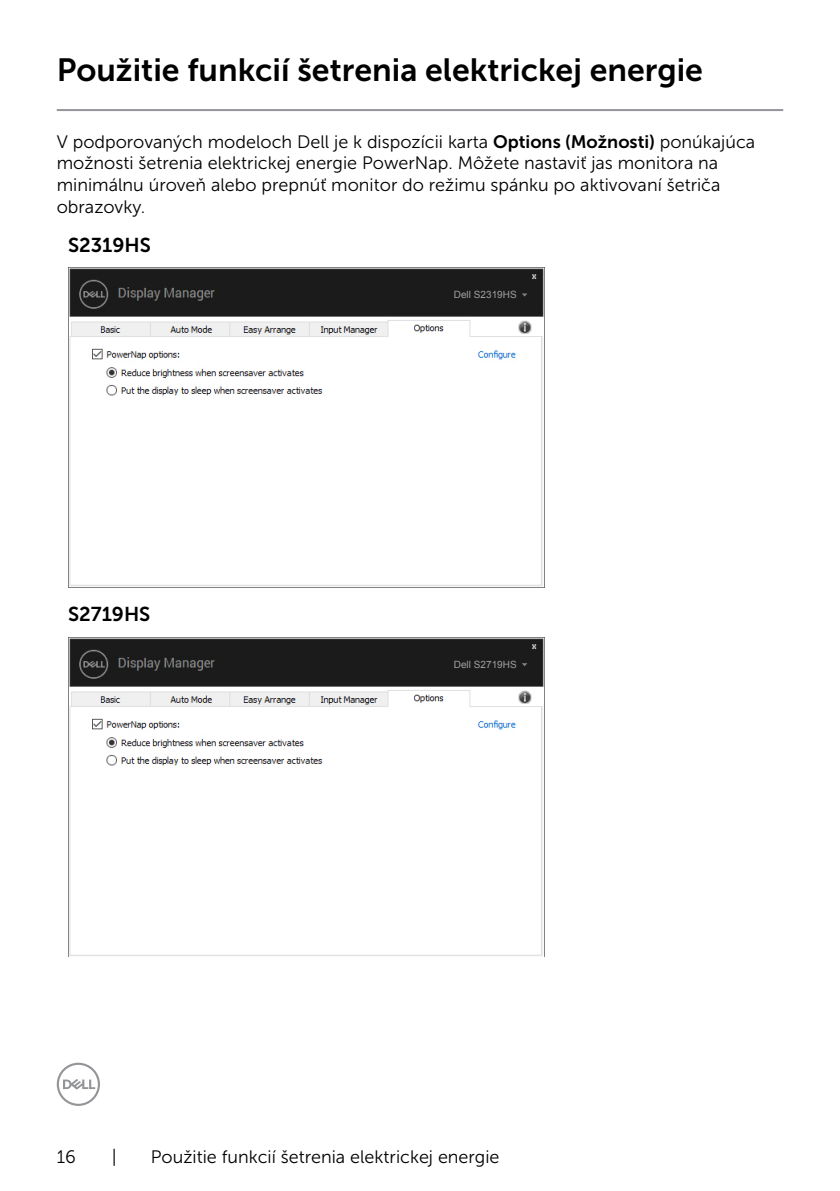
<style>
.page{position:relative;width:840px;height:1191px;background:#fff}
.page>*{position:absolute;margin:0;border:0;box-sizing:border-box;transform-origin:0 0}
.t1{font:32px "Museo Sans For Dell 700";color:#000}
.t2{font:20px "Museo Sans For Dell 700";color:#000}
.t3{font:18px/21.6px "Museo Sans For Dell 300";color:#000}
.t4{font:10px "Arial";color:#9fa0a0}
.s1{font-family:"Museo Sans For Dell 700"}
</style>
<div class="page">
<svg style="left:57px;top:1062px;width:43px;height:44px"></svg>
<hr style="left:57px;top:109px;width:725px;height:2px;background:#939598">
<img style="left:68px;top:267px;width:476px;height:320px">
<div style="left:451px;top:289px;width:67px;height:11px;background:#1b1b1b"></div>
<div style="left:520px;top:292px;width:8px;height:5px;background:#1b1b1b"></div>
<svg style="left:522px;top:293px;width:5px;height:4px"></svg>
<img style="left:68px;top:637px;width:476px;height:319px">
<div style="left:451px;top:658px;width:67px;height:12px;background:#1b1b1b"></div>
<div style="left:520px;top:661px;width:8px;height:6px;background:#1b1b1b"></div>
<svg style="left:522px;top:663px;width:5px;height:3px"></svg>
<h1 class="t1" style="left:57px;top:52px;width:647px">Použitie funkcií šetrenia elektrickej energie</h1>
<p class="t3" style="left:57px;top:131px;width:699px">V podporovaných modeloch Dell je k dispozícii karta <span class="s1">Options (Možnosti)</span> ponúkajúca možnosti šetrenia elektrickej energie PowerNap. Môžete nastaviť jas monitora na minimálnu úroveň alebo prepnúť monitor do režimu spánku po aktivovaní šetriča obrazovky.</p>
<p class="t2" style="left:68px;top:234px;width:84px">S2319HS</p>
<p class="t4" style="left:453px;top:288px;width:64px">Dell S2319HS</p>
<p class="t2" style="left:68px;top:603px;width:84px">S2719HS</p>
<p class="t4" style="left:453px;top:658px;width:64px">Dell S2719HS</p>
<p class="t3" style="left:57px;top:1145px;width:21px">16</p>
<p class="t3" style="left:112px;top:1145px;width:6px">|</p>
<p class="t3" style="left:151px;top:1145px;width:350px">Použitie funkcií šetrenia elektrickej energie</p>
</div>
